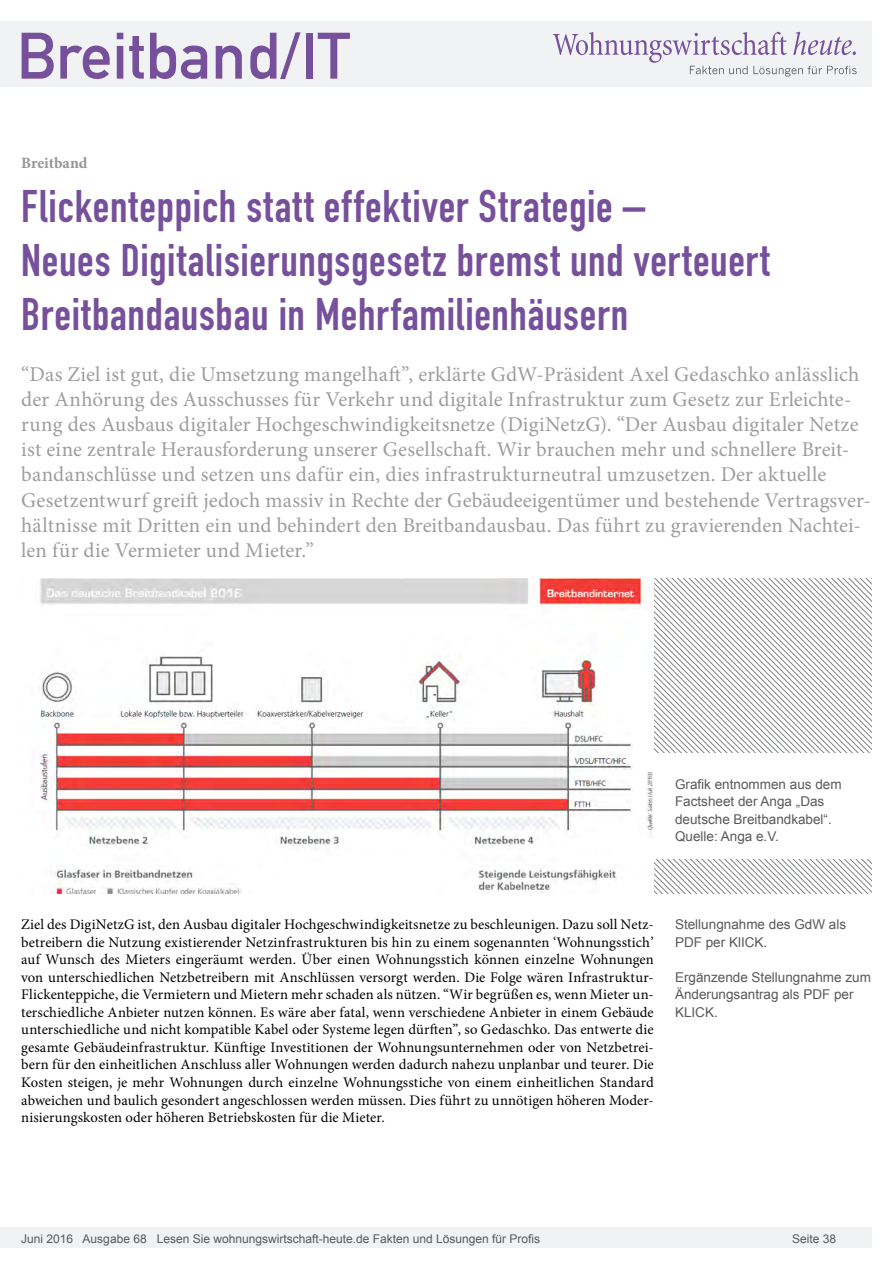
<style>
.page{position:relative;width:893px;height:1263px;background:#fff}
.page>*{position:absolute;margin:0;border:0;box-sizing:border-box;transform-origin:0 0}
.t1{font:64.5px "DIN Mittelschrift";color:#77509c}
.Überschrift_Groß{font:45px/54px "DIN Engschrift";letter-spacing:.015em;color:#77509c}
.Anlesetext{font:21px/25.2px "Minion Pro";letter-spacing:.01em;color:#9d9d9d}
.Kategorie{font:700 15.75px "Minion Pro";letter-spacing:-.005em;color:#959595}
.Fließtext_erste_Zeil{font:14.7px/17.5px "Minion Pro";letter-spacing:.005em;color:#000;text-align:justify}
.Bildunterschrift{font:13.5px/17.5px "Arial";color:#595959}
.t2{font:12px "Arial";color:#595959}
</style>
<div class="page">
<div style="left:0;top:1227px;width:872px;height:20px;background:#f1f2f3"></div>
<div style="left:0;top:21px;width:872px;height:66px;background:#f1f2f3"></div>
<svg style="left:553px;top:32px;width:304px;height:45px"></svg>
<svg style="left:654px;top:578px;width:218px;height:95px"></svg>
<svg style="left:654px;top:673px;width:218px;height:221px"></svg>
<img style="left:40px;top:578px;width:613px;height:316px">
<div style="left:654px;top:753px;width:232px;height:106px;background:#fff"></div>
<h1 class="t1" style="left:17px;top:18px;width:335px">Breitband/IT</h1>
<p class="Kategorie" style="left:21px;top:152px;width:68px">Breitband</p>
<p class="Überschrift_Groß" style="left:21px;top:180px;width:750px">Flickenteppich statt effektiver Strategie –<br>Neues Digitalisierungsgesetz bremst und verteuert<br>Breitbandausbau in Mehrfamilienhäusern</p>
<p class="Anlesetext" style="left:21px;top:361px;width:851px">“Das Ziel ist gut, die Umsetzung mangelhaft”, erklärte GdW-Präsident Axel Gedaschko anlässlich der Anhörung des Ausschusses für Verkehr und digitale Infrastruktur zum Gesetz zur Erleichte&shy;rung des Ausbaus digitaler Hochgeschwindigkeitsnetze (DigiNetzG). “Der Ausbau digitaler Netze ist eine zentrale Herausforderung unserer Gesellschaft. Wir brauchen mehr und schnellere Breit&shy;bandanschlüsse und setzen uns dafür ein, dies infrastrukturneutral umzusetzen. Der aktuelle Gesetzentwurf greift jedoch massiv in Rechte der Gebäudeeigentümer und bestehende Vertragsver&shy;hältnisse mit Dritten ein und behindert den Breitbandausbau. Das führt zu gravierenden Nachtei&shy;len für die Vermieter und Mieter.”</p>
<p class="Bildunterschrift" style="left:675px;top:775px;width:168px">Grafik entnommen aus dem<br>Factsheet der Anga „Das deutsche Breitbandkabel“.<br>Quelle: Anga e.V.</p>
<p class="Fließtext_erste_Zeil" style="left:21px;top:916px;width:634px">Ziel des DigiNetzG ist, den Ausbau digitaler Hochgeschwindigkeitsnetze zu beschleunigen. Dazu soll Netz&shy;betreibern die Nutzung existierender Netzinfrastrukturen bis hin zu einem sogenannten ‘Wohnungsstich’ auf Wunsch des Mieters eingeräumt werden. Über einen Wohnungsstich können einzelne Wohnungen von unterschiedlichen Netzbetreibern mit Anschlüssen versorgt werden. Die Folge wären Infrastruktur-Flickenteppiche, die Vermietern und Mietern mehr schaden als nützen. “Wir begrüßen es, wenn Mieter un&shy;terschiedliche Anbieter nutzen können. Es wäre aber fatal, wenn verschiedene Anbieter in einem Gebäude unterschiedliche und nicht kompatible Kabel oder Systeme legen dürften”, so Gedaschko. Das entwerte die gesamte Gebäudeinfrastruktur. Künftige Investitionen der Wohnungsunternehmen oder von Netzbetrei&shy;bern für den einheitlichen Anschluss aller Wohnungen werden dadurch nahezu unplanbar und teurer. Die Kosten steigen, je mehr Wohnungen durch einzelne Wohnungsstiche von einem einheitlichen Standard abweichen und baulich gesondert angeschlossen werden müssen. Dies führt zu unnötigen höheren Moder&shy;nisierungskosten oder höheren Betriebskosten für die Mieter.</p>
<p class="Bildunterschrift" style="left:675px;top:916px;width:173px">Stellungnahme des GdW als<br>PDF per KlICK.</p>
<p class="Bildunterschrift" style="left:675px;top:968px;width:197px">Ergänzende Stellungnahme zum<br>Änderungsantrag als PDF per<br>KLICK.</p>
<p class="t2" style="left:21px;top:1230px;width:520px">Juni 2016 Ausgabe 68 Lesen Sie wohnungswirtschaft-heute.de Fakten und Lösungen für Profis</p>
<p class="t2" style="left:792px;top:1231px;width:46px">Seite 38</p>
</div>
